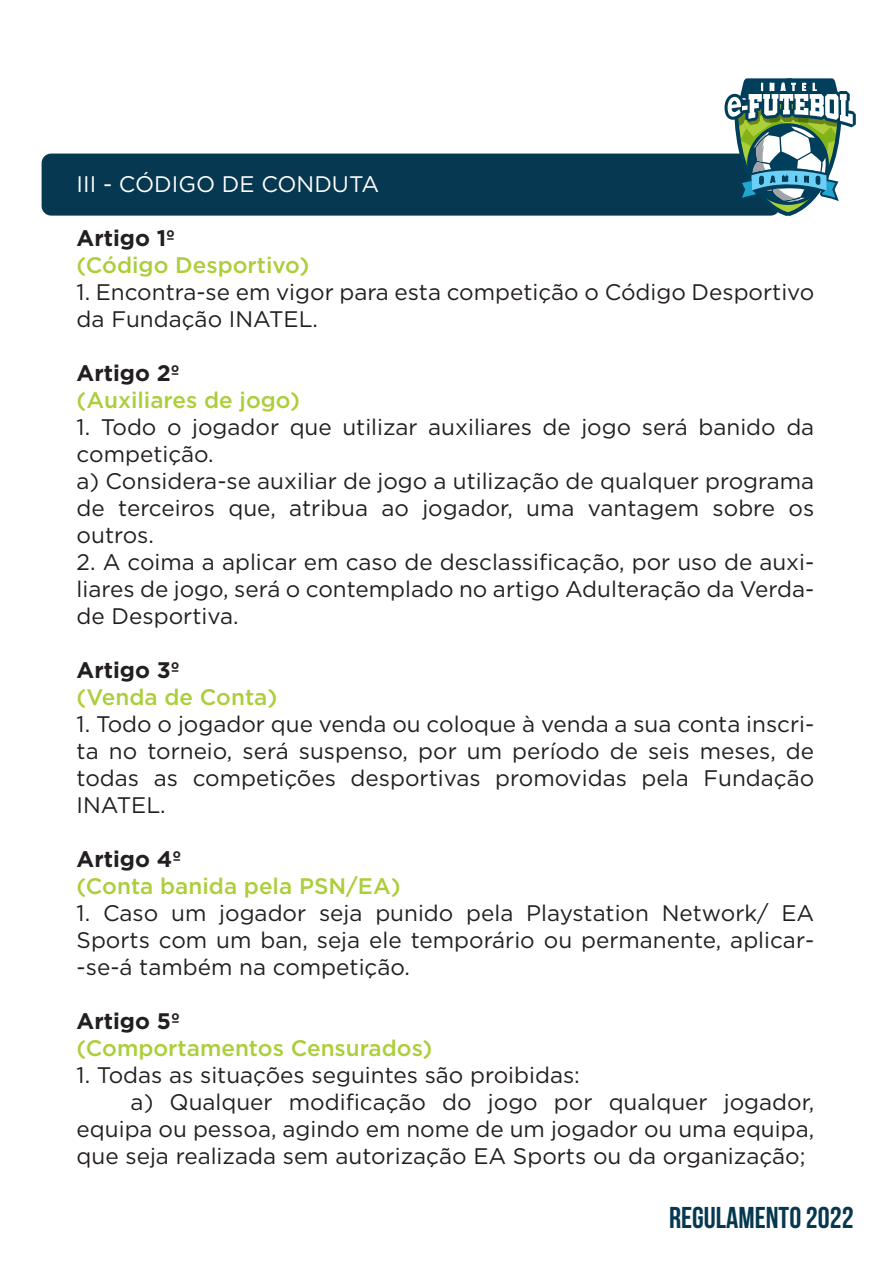
<style>
.page{position:relative;width:893px;height:1263px;background:#fff}
.page>*{position:absolute;margin:0;border:0;box-sizing:border-box;transform-origin:0 0}
.t1{font:700 30.15px "Bebas Neue";color:#063851}
.t2{font:22.5px/27px "Gotham";color:#231f20;text-align:justify}
.t3{font:500 22.5px "Gotham";color:#acce3b}
.t4{font:700 22.5px "Gotham";color:#231f20}
.t5{font:22.5px "Gotham";color:#fff}
.t6{font:700 10.95px "Bebas Neue";letter-spacing:.6em;color:#fff}
</style>
<div class="page">
<div style="left:42px;top:154px;width:738px;height:62px;background:#063851;border-radius:10px"></div>
<svg style="left:724px;top:78px;width:132px;height:138px"></svg>
<p class="t6" style="left:761px;top:81px;width:57px">INATEL</p>
<p class="t5" style="left:77px;top:170px;width:304px">III - CÓDIGO DE CONDUTA</p>
<p class="t4" style="left:77px;top:223px;width:100px">Artigo 1º</p>
<p class="t3" style="left:77px;top:250px;width:234px">(Código Desportivo)</p>
<p class="t2" style="left:77px;top:278px;width:739px">1. Encontra-se em vigor para esta competição o Código Desportivo da Fundação INATEL.</p>
<p class="t4" style="left:77px;top:358px;width:104px">Artigo 2º</p>
<p class="t3" style="left:77px;top:385px;width:225px">(Auxiliares de jogo)</p>
<p class="t2" style="left:77px;top:413px;width:739px;text-align:left">1. Todo o jogador que utilizar auxiliares de jogo será banido da competição.<br>a) Considera-se auxiliar de jogo a utilização de qualquer programa de terceiros que, atribua ao jogador, uma vantagem sobre os outros.</p>
<p class="t2" style="left:77px;top:548px;width:739px">2. A coima a aplicar em caso de desclassificação, por uso de auxi&shy;liares de jogo, será o contemplado no artigo Adulteração da Verda&shy;de Desportiva.</p>
<p class="t4" style="left:77px;top:655px;width:104px">Artigo 3º</p>
<p class="t3" style="left:77px;top:682px;width:202px">(Venda de Conta)</p>
<p class="t2" style="left:77px;top:710px;width:739px">1. Todo o jogador que venda ou coloque à venda a sua conta inscri&shy;ta no torneio, será suspenso, por um período de seis meses, de todas as competições desportivas promovidas pela Fundação INATEL.</p>
<p class="t4" style="left:77px;top:844px;width:106px">Artigo 4º</p>
<p class="t3" style="left:77px;top:871px;width:326px">(Conta banida pela PSN/EA)</p>
<p class="t2" style="left:77px;top:899px;width:739px">1. Caso um jogador seja punido pela Playstation Network/ EA Sports com um ban, seja ele temporário ou permanente, aplicar--se-á também na competição.</p>
<p class="t4" style="left:77px;top:1006px;width:105px">Artigo 5º</p>
<p class="t3" style="left:77px;top:1033px;width:357px">(Comportamentos Censurados)</p>
<p class="t2" style="left:77px;top:1061px;width:505px">1. Todas as situações seguintes são proibidas:</p>
<p class="t2" style="left:131px;top:1088px;width:685px">a) Qualquer modificação do jogo por qualquer jogador,</p>
<p class="t2" style="left:77px;top:1115px;width:739px">equipa ou pessoa, agindo em nome de um jogador ou uma equipa,</p>
<p class="t2" style="left:77px;top:1142px;width:730px">que seja realizada sem autorização EA Sports ou da organização;</p>
<h1 class="t1" style="left:669px;top:1200px;width:186px">REGULAMENTO 2022</h1>
</div>
